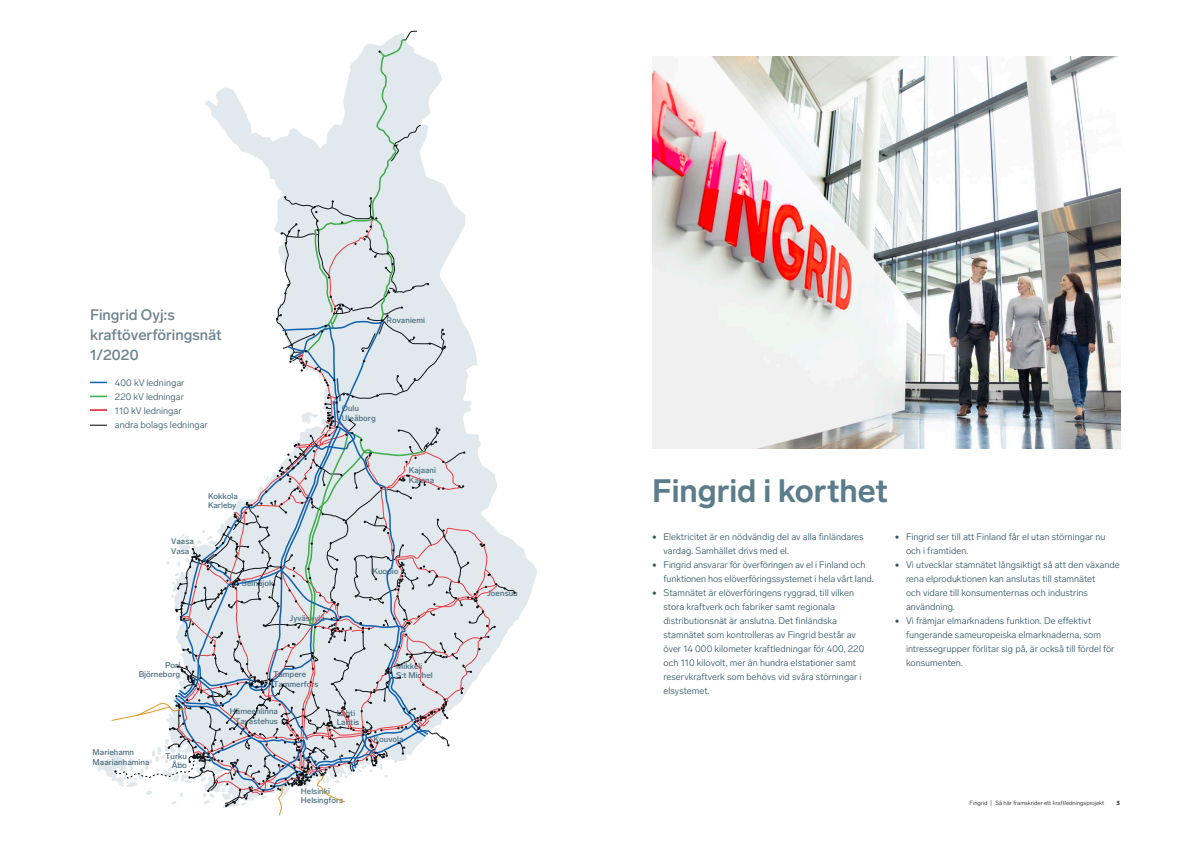
<style>
.page{position:relative;width:1191px;height:842px;background:#fff}
.page>*{position:absolute;margin:0;border:0;box-sizing:border-box;transform-origin:0 0}
.pääotsikko{font:700 32px "Lab Grotesque";color:#5b7c8b}
.t1{font:500 15px "Lab Grotesque";color:#6d8591}
.leipis_bullet{font:300 9.5px/14px "Lab Grotesque";color:#315564}
.leipis{font:300 9.5px "Lab Grotesque";color:#315564}
.t2{font:500 8.1px/9.8px "Lab Grotesque";color:#4d7182}
.t3{font:300 6px "Lab Grotesque";color:#231f20}
.t4{font:700 6px "Lab Grotesque";color:#231f20}
</style>
<div class="page">
<img style="left:652px;top:57px;width:468px;height:392px">
<svg style="left:90px;top:31px;width:426px;height:785px"></svg>
<p class="t1" style="left:90px;top:306px;width:87px">Fingrid Oyj:s</p>
<p class="t1" style="left:90px;top:326px;width:133px">kraftöverföringsnät</p>
<p class="t1" style="left:90px;top:346px;width:50px">1/2020</p>
<p class="leipis" style="left:115px;top:377px;width:71px">400 kV ledningar</p>
<p class="leipis" style="left:115px;top:391px;width:71px">220 kV ledningar</p>
<p class="leipis" style="left:115px;top:405px;width:68px">110 kV ledningar</p>
<p class="leipis" style="left:115px;top:419px;width:94px">andra bolags ledningar</p>
<p class="t2" style="left:171px;top:536px;width:24px">Vaasa<br>Vasa</p>
<p class="t2" style="left:208px;top:491px;width:31px">Kokkola<br>Karleby</p>
<p class="t2" style="left:242px;top:578px;width:35px">Seinäjoki</p>
<p class="t2" style="left:289px;top:613px;width:37px">Jyväskylä</p>
<p class="t2" style="left:387px;top:315px;width:40px">Rovaniemi</p>
<p class="t2" style="left:342px;top:404px;width:35px">Oulu<br>Uleåborg</p>
<p class="t2" style="left:409px;top:465px;width:29px">Kajaani<br>Kajana</p>
<p class="t2" style="left:372px;top:566px;width:28px">Kuopio</p>
<p class="t2" style="left:139px;top:660px;width:43px;text-align:right">Pori<br>Björneborg</p>
<p class="t2" style="left:93px;top:747px;width:58px">Mariehamn<br>Maarianhamina</p>
<p class="t2" style="left:166px;top:751px;width:23px;text-align:right">Turku<br>Åbo</p>
<p class="t2" style="left:273px;top:670px;width:47px">Tampere<br>Tammerfors</p>
<p class="t2" style="left:230px;top:706px;width:50px;text-align:right">Hämeenlinna<br>Tavastehus</p>
<p class="t2" style="left:337px;top:708px;width:24px">Lahti<br>Lahtis</p>
<p class="t2" style="left:396px;top:661px;width:38px">Mikkeli<br>S:t Michel</p>
<p class="t2" style="left:374px;top:735px;width:31px">Kouvola</p>
<p class="t2" style="left:301px;top:786px;width:44px">Helsinki<br>Helsingfors</p>
<p class="t2" style="left:487px;top:588px;width:32px">Joensuu</p>
<p class="pääotsikko" style="left:652px;top:472px;width:237px">Fingrid i korthet</p>
<p class="leipis_bullet" style="left:663px;top:530px;width:202px;text-indent:-11px">• Elektricitet är en nödvändig del av alla finländares vardag. Samhället drivs med el.</p>
<p class="leipis_bullet" style="left:663px;top:558px;width:212px;text-indent:-11px">• Fingrid ansvarar för överföringen av el i Finland och funktionen hos elöverföringssystemet i hela vårt land.</p>
<p class="leipis_bullet" style="left:663px;top:586px;width:202px;text-indent:-11px">• Stamnätet är elöverföringens ryggrad, till vilken stora kraftverk och fabriker samt regionala distributionsnät är anslutna. Det finländska stamnätet som kontrolleras av Fingrid består av över 14 000 kilometer kraftledningar för 400, 220 och 110 kilovolt, mer än hundra elstationer samt reservkraftverk som behövs vid svåra störningar i elsystemet.</p>
<p class="leipis_bullet" style="left:906px;top:530px;width:201px;text-indent:-11px">• Fingrid ser till att Finland får el utan störningar nu och i framtiden.</p>
<p class="leipis_bullet" style="left:906px;top:558px;width:215px;text-indent:-11px">• Vi utvecklar stamnätet långsiktigt så att den växande rena elproduktionen kan anslutas till stamnätet<br>och vidare till konsumenternas och industrins användning.</p>
<p class="leipis_bullet" style="left:906px;top:614px;width:210px;text-indent:-11px">• Vi främjar elmarknadens funktion. De effektivt fungerande sameuropeiska elmarknaderna, som intressegrupper förlitar sig på, är också till fördel för konsumenten.</p>
<p class="t3" style="left:969px;top:800px;width:136px">Fingrid | Så här framskrider ett kraftledningsprojekt</p>
<p class="t4" style="left:1116px;top:800px;width:5px">3</p>
</div>
